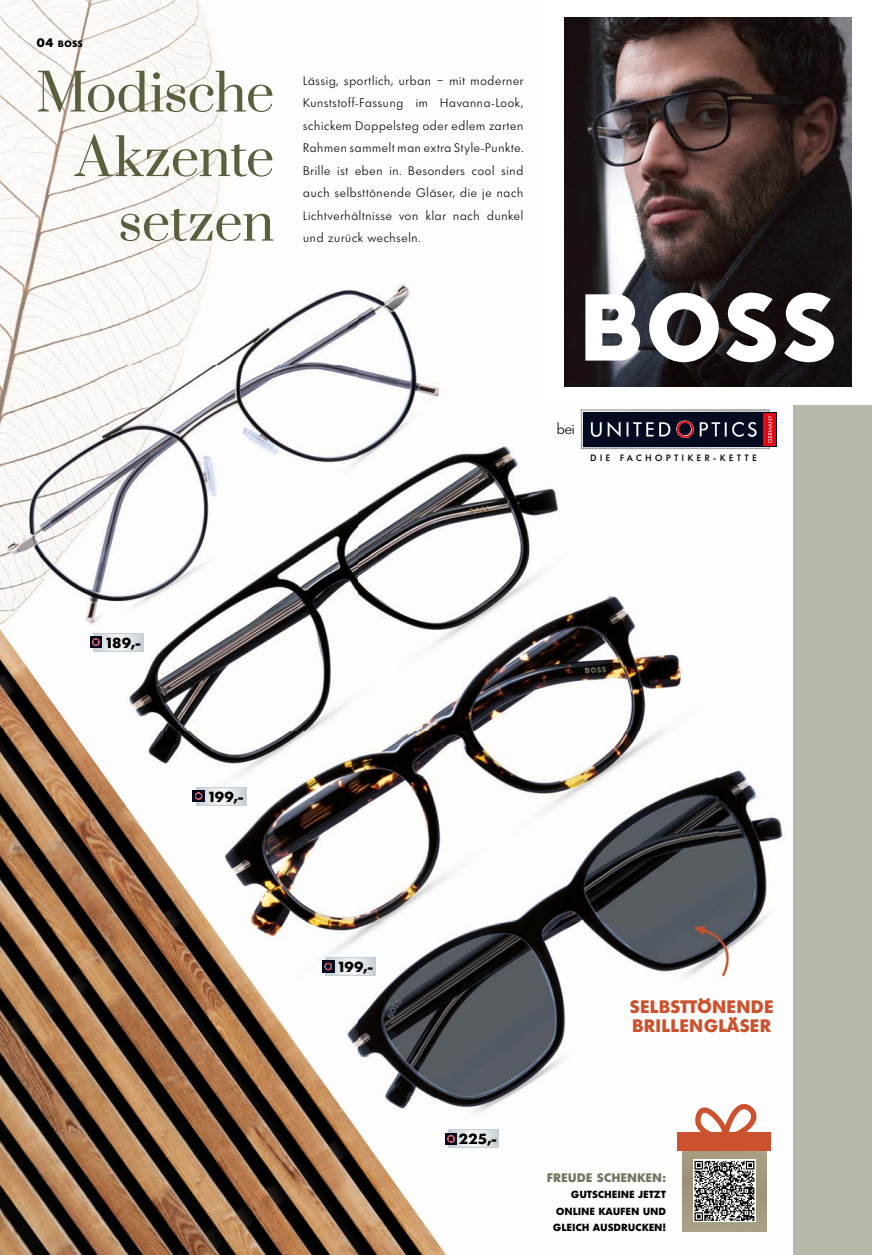
<style>
.page{position:relative;width:872px;height:1255px;background:#fff}
.page>*{position:absolute;margin:0;border:0;box-sizing:border-box;transform-origin:0 0}
.t1{font:51px/64.5px "Prata";letter-spacing:-.01em;color:#5d5e3e;text-align:right}
.t2{font:800 17.55px/19.2px "Limerick TS";letter-spacing:.05em;color:#cc512d}
.t3{font:800 14.25px "Limerick TS";color:#000}
.t4{font:300 14.25px "Limerick TS";color:#000}
.t5{font:300 12px/22.5px "Limerick TS";letter-spacing:.065em;color:#000;text-align:justify}
.t6{font:800 12px "Limerick TS";letter-spacing:.05em;color:#6c775e}
.t7{font:800 10.05px/16.5px "Limerick TS";letter-spacing:.05em;color:#000;text-align:justify}
.t8{font:800 9px "Limerick TS";color:#000}
.t9{font:500 8.85px "Limerick TS";letter-spacing:.42em;color:#000}
.s1{font-size:12px}
</style>
<div class="page">
<img style="left:0;top:0;width:786px;height:1232px">
<div style="left:793px;top:0;width:79px;height:1254px;background:#b7b8a7"></div>
<img style="left:682px;top:1151px;width:84px;height:80px">
<svg style="left:695px;top:1103px;width:61px;height:29px"></svg>
<div style="left:677px;top:1132px;width:94px;height:19px;background:#cc512d"></div>
<svg style="left:693px;top:1159px;width:62px;height:62px"></svg>
<svg style="left:694px;top:1160px;width:60px;height:60px"></svg>
<div style="left:581px;top:410px;width:188px;height:38px;border:1px solid #9d9d9c"></div>
<div style="left:583px;top:412px;width:194px;height:34px;background:#040b21"></div>
<div style="left:763px;top:413px;width:13px;height:32px;background:#e30613"></div>
<svg style="left:591px;top:421px;width:62px;height:16px"></svg>
<svg style="left:659px;top:422px;width:11px;height:14px"></svg>
<svg style="left:676px;top:420px;width:81px;height:18px"></svg>
<svg style="left:768px;top:415px;width:4px;height:28px"></svg>
<img style="left:0;top:629px;width:446px;height:625px">
<svg style="left:93px;top:633px;width:50px;height:18px"></svg>
<svg style="left:94px;top:634px;width:48px;height:16px"></svg>
<div style="left:90px;top:636px;width:12px;height:12px;background:#040b21"></div>
<svg style="left:92px;top:638px;width:8px;height:8px"></svg>
<div style="left:325px;top:957px;width:51px;height:18px;background:#c7cfd4"></div>
<svg style="left:327px;top:958px;width:44px;height:16px"></svg>
<div style="left:322px;top:960px;width:12px;height:12px;background:#040b21"></div>
<svg style="left:324px;top:962px;width:8px;height:8px"></svg>
<svg style="left:448px;top:1129px;width:50px;height:19px"></svg>
<svg style="left:449px;top:1130px;width:48px;height:16px"></svg>
<svg style="left:445px;top:1133px;width:12px;height:11px"></svg>
<svg style="left:447px;top:1134px;width:8px;height:8px"></svg>
<svg style="left:196px;top:787px;width:50px;height:18px"></svg>
<svg style="left:197px;top:788px;width:48px;height:16px"></svg>
<div style="left:193px;top:790px;width:11px;height:11px;background:#040b21"></div>
<svg style="left:195px;top:792px;width:7px;height:8px"></svg>
<svg style="left:544px;top:0;width:328px;height:404px"></svg>
<img style="left:565px;top:18px;width:286px;height:368px">
<svg style="left:649px;top:292px;width:69px;height:70px"></svg>
<svg style="left:726px;top:292px;width:50px;height:70px"></svg>
<svg style="left:585px;top:294px;width:55px;height:66px"></svg>
<svg style="left:784px;top:292px;width:50px;height:70px;background:#a19f9f"></svg>
<p class="t8" style="left:37px;top:38px;width:47px"><span class="s1">04</span> BOSS</p>
<h1 class="t1" style="left:36px;top:58px;width:240px">Modische<br>Akzente setzen</h1>
<p class="t5" style="left:303px;top:69px;width:221px">Lässig, sportlich, urban – mit moderner Kunststoff-Fassung im Havanna-Look, schickem Doppelsteg oder edlem zarten Rahmen sammelt man extra Style-Punkte.<br>Brille ist eben in. Besonders cool sind auch selbsttönende Gläser, die je nach Lichtverhältnisse von klar nach dunkel und zurück wechseln.</p>
<p class="t3" style="left:105px;top:633px;width:37px">189,-</p>
<p class="t3" style="left:207px;top:787px;width:37px">199,-</p>
<p class="t4" style="left:557px;top:420px;width:20px">bei</p>
<p class="t9" style="left:590px;top:452px;width:168px">DIE FACHOPTIKER-KETTE</p>
<p class="t3" style="left:337px;top:957px;width:37px">199,-</p>
<p class="t3" style="left:459px;top:1129px;width:39px">225,-</p>
<h2 class="t2" style="left:630px;top:996px;width:145px">SELBSTTÖNENDE<br>BRILLENGLÄSER</h2>
<p class="t6" style="left:547px;top:1169px;width:120px">FREUDE SCHENKEN:</p>
<p class="t7" style="left:553px;top:1185px;width:114px;text-indent:18px">GUTSCHEINE JETZT ONLINE KAUFEN UND GLEICH AUSDRUCKEN!</p>
</div>
